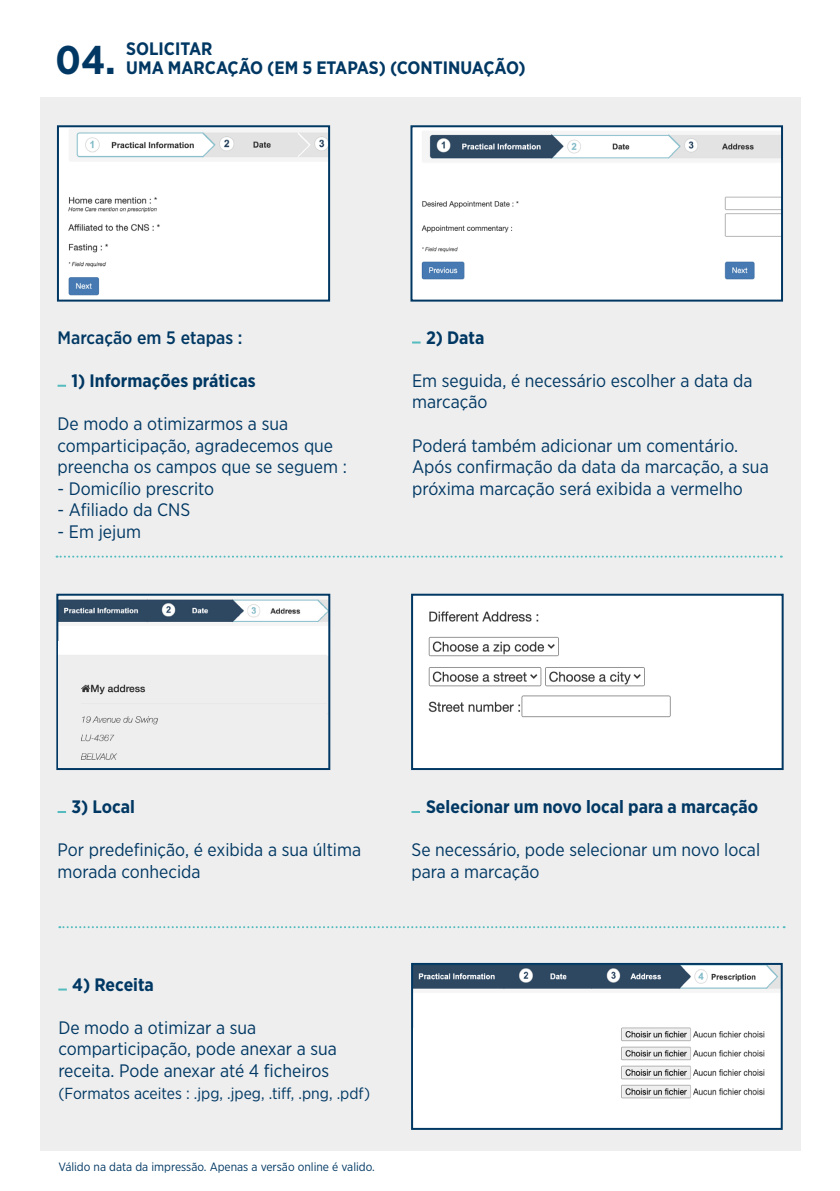
<style>
.page{position:relative;width:840px;height:1191px;background:#fff}
.page>*{position:absolute;margin:0;border:0;box-sizing:border-box;transform-origin:0 0}
.t1{font:700 40px "Gotham Narrow";color:#003863}
.t2{font:18px/21.6px "Gotham Narrow";color:#003863}
.t3{font:700 18px "Gotham Narrow";color:#003863}
.t4{font:500 18px "Gotham Narrow";color:#003863}
.t5{font:16px "Gotham Narrow";color:#003863}
.t6{font:12px "Gotham Narrow";color:#003863}
</style>
<div class="page">
<div style="left:40px;top:98px;width:760px;height:1053px;background:#eeeeef"></div>
<svg style="left:57px;top:385px;width:9px;height:2px"></svg>
<svg style="left:412px;top:341px;width:8px;height:2px"></svg>
<svg style="left:56px;top:555px;width:725px;height:2px"></svg>
<svg style="left:59px;top:926px;width:725px;height:2px"></svg>
<svg style="left:57px;top:811px;width:9px;height:2px"></svg>
<svg style="left:58px;top:988px;width:9px;height:2px"></svg>
<svg style="left:411px;top:811px;width:9px;height:2px"></svg>
<img style="left:59px;top:599px;width:268px;height:56px">
<div style="left:56px;top:593px;width:274px;height:177px;border:2px solid #003863"></div>
<img style="left:58px;top:641px;width:268px;height:127px">
<div style="left:412px;top:964px;width:369px;height:164px;background:#fff"></div>
<img style="left:414px;top:966px;width:365px;height:133px">
<div style="left:411px;top:963px;width:371px;height:166px;border:2px solid #003863"></div>
<div style="left:412px;top:594px;width:370px;height:175px;background:#fff"></div>
<img style="left:428px;top:611px;width:243px;height:107px">
<div style="left:411px;top:593px;width:372px;height:177px;border:2px solid #003863"></div>
<div style="left:413px;top:1028px;width:62px;height:82px;background:#fff"></div>
<img style="left:60px;top:128px;width:267px;height:170px">
<div style="left:57px;top:125px;width:273px;height:176px;border:2px solid #003863"></div>
<img style="left:413px;top:128px;width:366px;height:168px">
<div style="left:410px;top:125px;width:372px;height:176px;border:2px solid #003863"></div>
<p class="t1" style="left:55px;top:34px;width:62px">04.</p>
<p class="t3" style="left:126px;top:37px;width:88px">SOLICITAR</p>
<p class="t3" style="left:126px;top:56px;width:401px">UMA MARCAÇÃO (EM 5 ETAPAS) (CONTINUAÇÃO)</p>
<p class="t4" style="left:57px;top:326px;width:186px">Marcação em 5 etapas :</p>
<p class="t3" style="left:71px;top:369px;width:185px">1) Informações práticas</p>
<p class="t2" style="left:57px;top:412px;width:291px">De modo a otimizarmos a sua comparticipação, agradecemos que preencha os campos que se seguem :</p>
<p class="t2" style="left:57px;top:477px;width:158px">- Domicílio prescrito</p>
<p class="t2" style="left:57px;top:499px;width:134px">- Afiliado da CNS</p>
<p class="t2" style="left:57px;top:520px;width:85px">- Em jejum</p>
<p class="t3" style="left:426px;top:326px;width:60px">2) Data</p>
<p class="t2" style="left:412px;top:369px;width:342px">Em seguida, é necessário escolher a data da marcação</p>
<p class="t2" style="left:412px;top:434px;width:358px">Poderá também adicionar um comentário.<br>Após confirmação da data da marcação, a sua próxima marcação será exibida a vermelho</p>
<p class="t3" style="left:71px;top:795px;width:65px">3) Local</p>
<p class="t2" style="left:57px;top:838px;width:305px">Por predefinição, é exibida a sua última morada conhecida</p>
<p class="t3" style="left:426px;top:795px;width:333px">Selecionar um novo local para a marcação</p>
<p class="t2" style="left:411px;top:838px;width:350px">Se necessário, pode selecionar um novo local para a marcação</p>
<p class="t3" style="left:72px;top:972px;width:83px">4) Receita</p>
<p class="t2" style="left:58px;top:1016px;width:280px">De modo a otimizar a sua comparticipação, pode anexar a sua receita. Pode anexar até 4 ficheiros</p>
<p class="t5" style="left:58px;top:1083px;width:313px">(Formatos aceites : .jpg, .jpeg, .tiff, .png, .pdf)</p>
<p class="t6" style="left:58px;top:1159px;width:318px">Válido na data da impressão. Apenas a versão online é valido.</p>
</div>
